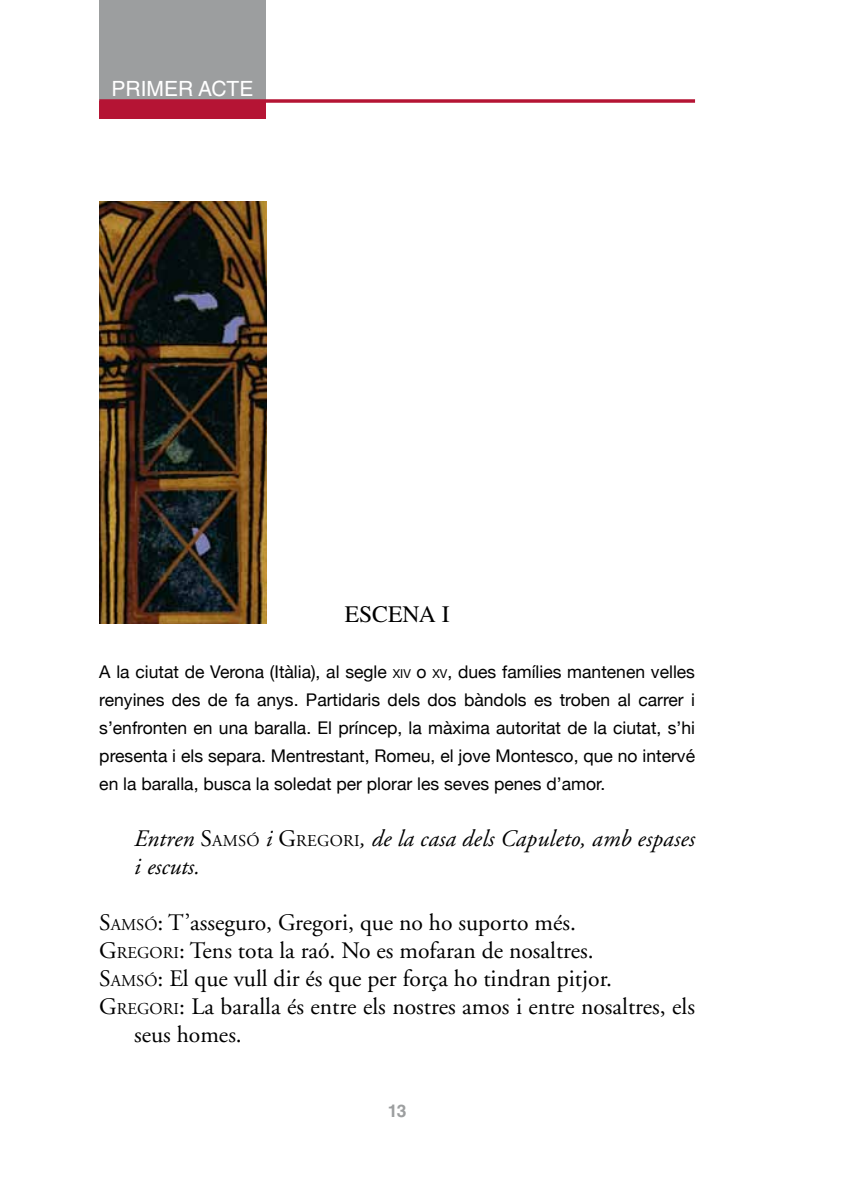
<style>
.page{position:relative;width:844px;height:1191px;background:#fff}
.page>*{position:absolute;margin:0;border:0;box-sizing:border-box;transform-origin:0 0}
.t1{font:23.62px "Adobe Garamond";color:#000}
.t2{font:italic 23.62px/28px "Adobe Garamond";letter-spacing:.01em;color:#000}
.t3{font:23.62px "Times";color:#000}
.t4{font:21px "Helvetica LT Std";color:#fff}
.t5{font:17.5px/28px "Helvetica Neue";color:#000;text-align:justify}
.t6{font:700 17.5px "Helvetica LT Std";color:#9c9e9f}
.s1{font-size:12.25px}
.s2{font-style:normal}
.s3{font-style:normal;font-size:16.45px}
.s4{font-style:inherit}
.s5{font-size:16.45px}
</style>
<div class="page">
<div style="left:99px;top:99px;width:166px;height:20px;background:#b51434"></div>
<div style="left:99px;top:0;width:166px;height:101px;background:#9c9e9f"></div>
<svg style="left:99px;top:99px;width:595px;height:4px;background:#ba2b47"></svg>
<img style="left:99px;top:201px;width:167px;height:422px">
<p class="t4" style="left:111px;top:76px;width:143px">PRIMER ACTE</p>
<h1 class="t3" style="left:344px;top:600px;width:106px">ESCENA I</h1>
<p class="t5" style="left:99px;top:658px;width:597px">A la ciutat de Verona (Itàlia), al segle <span class="s1">XIV</span> o <span class="s1">XV</span>, dues famílies mantenen velles renyines des de fa anys. Partidaris dels dos bàndols es troben al carrer i s’enfronten en una baralla. El príncep, la màxima autoritat de la ciutat, s’hi presenta i els separa. Mentrestant, Romeu, el jove Montesco, que no intervé en la baralla, busca la soledat per plorar les seves penes d’amor.</p>
<h1 class="t2" style="left:134px;top:824px;width:562px">Entren <span class="s2">S</span><span class="s3">AMSÓ</span> i <span class="s2">G</span><span class="s3">REGORI</span>, de la casa dels Capuleto, amb espases i escuts.</h1>
<h1 class="t1" style="left:99px;top:909px;width:478px"><span class="s4">S</span><span class="s5">AMSÓ</span>: T’asseguro, Gregori, que no ho suporto més.</h1>
<h1 class="t1" style="left:99px;top:937px;width:496px"><span class="s4">G</span><span class="s5">REGORI</span>: Tens tota la raó. No es mofaran de nosaltres.</h1>
<h1 class="t1" style="left:99px;top:965px;width:514px"><span class="s4">S</span><span class="s5">AMSÓ</span>: El que vull dir és que per força ho tindran pitjor.</h1>
<h1 class="t1" style="left:99px;top:993px;width:597px"><span class="s4">G</span><span class="s5">REGORI</span>: La baralla és entre els nostres amos i entre nosaltres, els</h1>
<h1 class="t1" style="left:134px;top:1021px;width:109px">seus homes.</h1>
<p class="t6" style="left:387px;top:1099px;width:20px">13</p>
</div>
